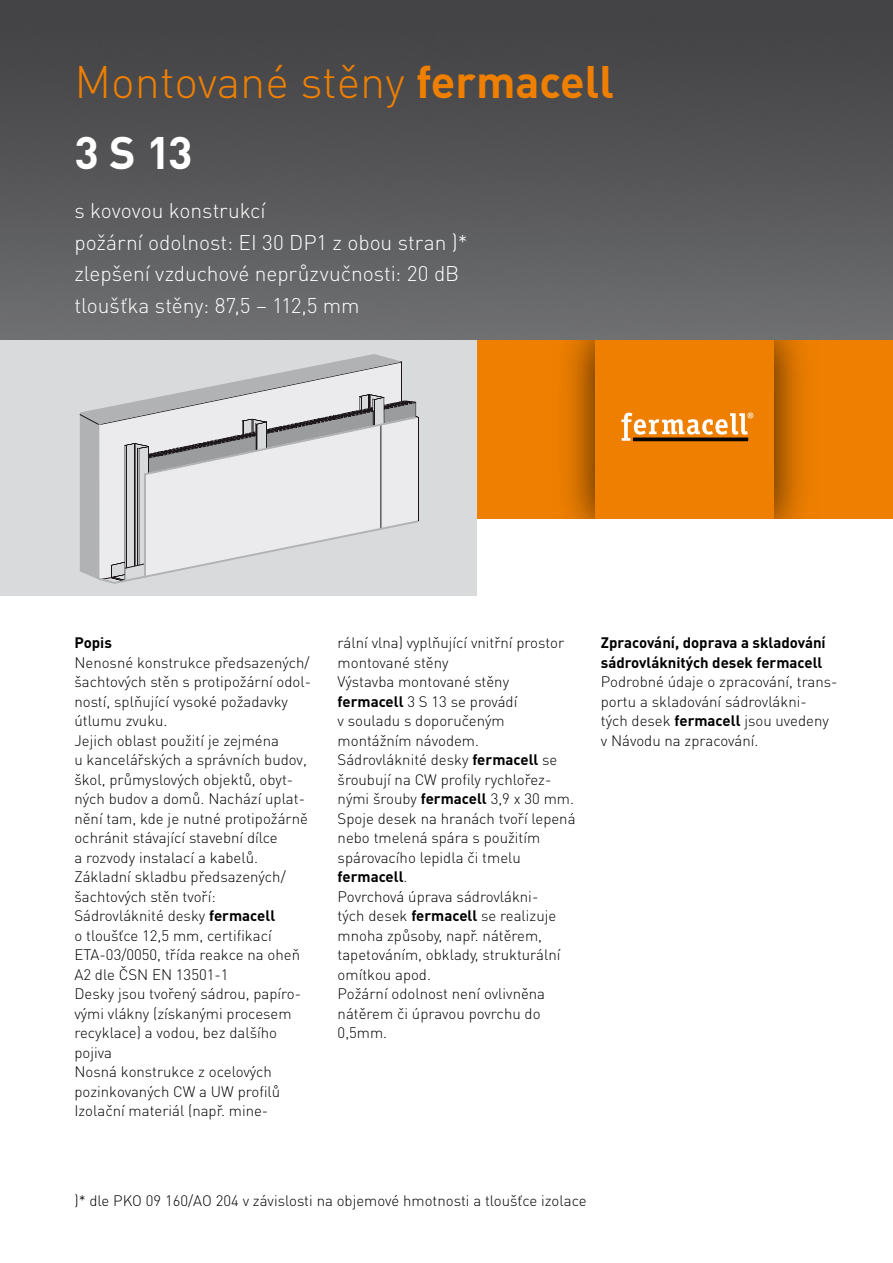
<style>
.page{position:relative;width:893px;height:1263px;background:#fff}
.page>*{position:absolute;margin:0;border:0;box-sizing:border-box;transform-origin:0 0}
.t1{font:300 45px/70.5px "DIN Pro";color:#ee7f00}
.t2{font:300 21px/31.5px "DIN Pro";letter-spacing:-.005em;color:#fff}
.t3{font:300 15px/19.5px "DIN Pro";color:#000}
.t4{font:700 15px/19.5px "DIN Pro";color:#000}
.s1{font-weight:700}
.s2{font-weight:700;color:#fff}
</style>
<div class="page">
<img style="left:0;top:0;width:893px;height:340px">
<svg style="left:0;top:340px;width:893px;height:179px;fill:#ee7f00"></svg>
<div style="left:595px;top:340px;width:179px;height:179px;background:#ee7f00"></div>
<svg style="left:621px;top:412px;width:132px;height:29px"></svg>
<div style="left:0;top:340px;width:476px;height:255px;background:#d9dadb"></div>
<hr style="left:402px;top:362px;width:1px;height:40px;background:#1a161a">
<svg style="left:174px;top:354px;width:228px;height:40px"></svg>
<svg style="left:80px;top:394px;width:339px;height:190px"></svg>
<h1 class="t1" style="left:74px;top:45px;width:541px">Montované stěny <span class="s1">fermacell<br></span><span class="s2">3 S 13</span></h1>
<h2 class="t2" style="left:74px;top:194px;width:395px">s kovovou konstrukcí<br>požární odolnost: EI 30 DP1 z obou stran )* zlepšení vzduchové neprůzvučnosti: 20 dB tloušťka stěny: 87,5 – 112,5 mm</h2>
<p class="t4" style="left:74px;top:632px;width:39px">Popis</p>
<p class="t3" style="left:74px;top:652px;width:238px">Nenosné konstrukce předsazených/ šachtových stěn s protipožární odol&shy;ností, splňující vysoké požadavky útlumu zvuku.<br>Jejich oblast použití je zejména<br>u kancelářských a správních budov, škol, průmyslových objektů, obyt&shy;ných budov a domů. Nachází uplat&shy;nění tam, kde je nutné protipožárně ochránit stávající stavební dílce<br>a rozvody instalací a kabelů.<br>Základní skladbu předsazených/ šachtových stěn tvoří:<br>Sádrovláknité desky <span class="s1">fermacell<br></span>o tloušťce 12,5 mm, certifikací<br>ETA-03/0050, třída reakce na oheň<br>A2 dle ČSN EN 13501-1<br>Desky jsou tvořený sádrou, papíro&shy;vými vlákny (získanými procesem recyklace) a vodou, bez dalšího pojiva<br>Nosná konstrukce z ocelových pozinkovaných CW a UW profilů<br>Izolační materiál (např. mine-</p>
<p class="t3" style="left:338px;top:632px;width:239px">rální vlna) vyplňující vnitřní prostor montované stěny<br>Výstavba montované stěny <span class="s1">fermacell</span> 3 S 13 se provádí<br>v souladu s doporučeným montážním návodem.<br>Sádrovláknité desky <span class="s1">fermacell</span> se šroubují na CW profily rychlořez&shy;nými šrouby <span class="s1">fermacell</span> 3,9 x 30 mm.<br>Spoje desek na hranách tvoří lepená nebo tmelená spára s použitím spárovacího lepidla či tmelu <span class="s1">fermacell</span>.<br>Povrchová úprava sádrovlákni-<br>tých desek <span class="s1">fermacell</span> se realizuje mnoha způsoby, např. nátěrem, tapetováním, obklady, strukturální omítkou apod.<br>Požární odolnost není ovlivněna nátěrem či úpravou povrchu do<br>0,5mm.</p>
<p class="t4" style="left:601px;top:632px;width:226px">Zpracování, doprava a skladování sádrovláknitých desek fermacell</p>
<p class="t3" style="left:601px;top:671px;width:238px">Podrobné údaje o zpracování, trans&shy;portu a skladování sádrovlákni-<br>tých desek <span class="s1">fermacell</span> jsou uvedeny v Návodu na zpracování.</p>
<p class="t3" style="left:74px;top:1190px;width:514px">)* dle PKO 09 160/AO 204 v závislosti na objemové hmotnosti a tloušťce izolace</p>
</div>
